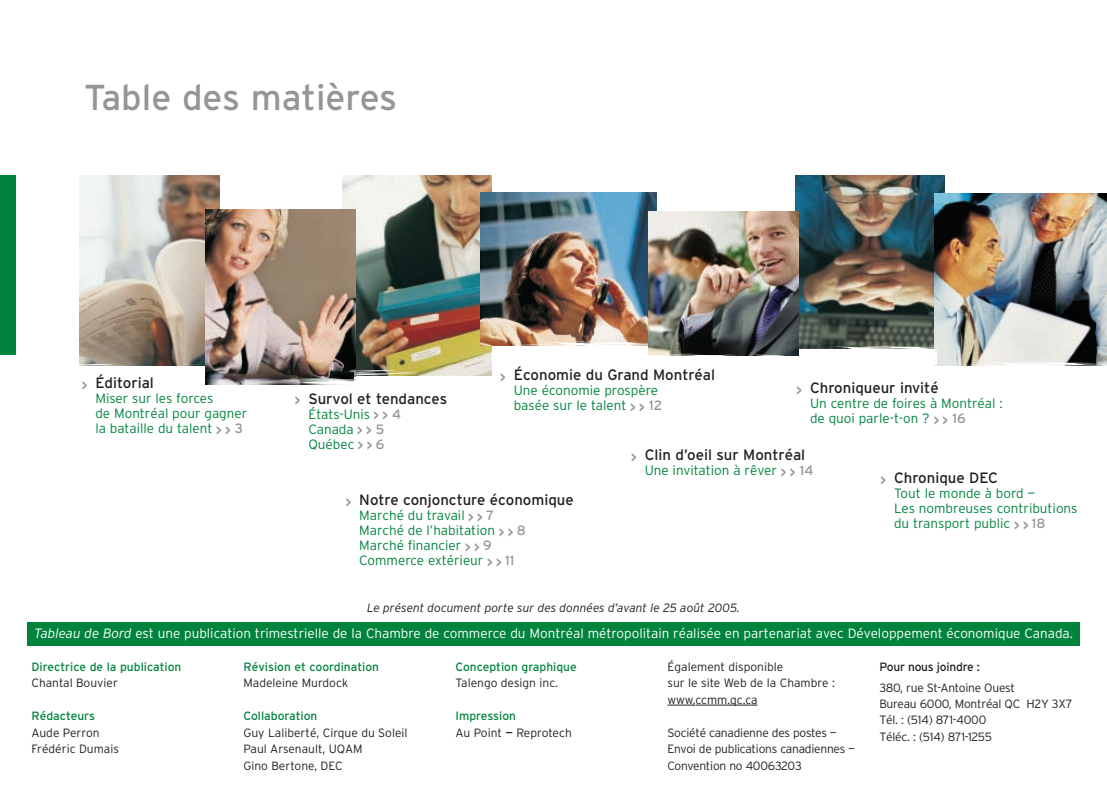
<style>
.page{position:relative;width:1107px;height:810px;background:#fff}
.page>*{position:absolute;margin:0;border:0;box-sizing:border-box;transform-origin:0 0}
.t1{font:36px "Interstate";color:#939598}
.t2{font:15px "Interstate";color:#231f20}
.t3{font:300 13.5px/15px "Interstate";color:#00843d}
.t4{font:300 13.5px "Interstate";color:#fff}
.t5{font:300 12px/16.5px "Interstate";letter-spacing:-.015em;color:#231f20}
.t6{font:12px "Interstate";color:#00843d}
.t7{font:italic 300 12px "Interstate";color:#231f20}
.t8{font:12px "Interstate";letter-spacing:-.02em;color:#231f20}
.s1{font-weight:700;font-stretch:condensed;color:#939598}
.s2{font-weight:400;color:#939598}
.s3{font-style:italic}
.s4{font-weight:400;color:#00843d}
.s5{font-weight:400}
</style>
<div class="page">
<div style="left:0;top:176px;width:16px;height:179px;background:#00843d"></div>
<img style="left:80px;top:175px;width:139px;height:166px">
<img style="left:343px;top:175px;width:148px;height:166px">
<img style="left:795px;top:175px;width:149px;height:166px">
<img style="left:934px;top:193px;width:173px;height:148px">
<img style="left:206px;top:210px;width:150px;height:131px">
<img style="left:481px;top:192px;width:176px;height:149px">
<div style="left:27px;top:622px;width:1053px;height:23px;background:#00843d"></div>
<svg style="left:667px;top:705px;width:90px;height:1px"></svg>
<img style="left:648px;top:211px;width:151px;height:130px">
<img style="left:80px;top:341px;width:1027px;height:44px">
<h1 class="t1" style="left:84px;top:76px;width:315px">Table des matières</h1>
<p class="t2" style="left:500px;top:366px;width:216px"><sub>&gt;</sub> Économie du Grand Montréal</p>
<p class="t3" style="left:514px;top:383px;width:150px">Une économie prospère basée sur le talent <span class="s1">&gt; &gt;</span> <span class="s2">12</span></p>
<p class="t2" style="left:82px;top:374px;width:74px"><sub>&gt;</sub> Éditorial</p>
<p class="t3" style="left:95px;top:391px;width:153px">Miser sur les forces<br>de Montréal pour gagner la bataille du talent <span class="s1">&gt; &gt;</span> <span class="s2">3</span></p>
<p class="t2" style="left:295px;top:390px;width:154px"><sub>&gt;</sub> Survol et tendances</p>
<p class="t2" style="left:797px;top:379px;width:144px"><sub>&gt;</sub> Chroniqueur invité</p>
<p class="t3" style="left:810px;top:396px;width:194px">Un centre de foires à Montréal : de quoi parle-t-on ? <span class="s1">&gt; &gt;</span> <span class="s2">16</span></p>
<p class="t3" style="left:308px;top:407px;width:94px">États-Unis <span class="s1">&gt; &gt;</span> <span class="s2">4<br></span>Canada <span class="s1">&gt; &gt;</span> <span class="s2">5<br></span>Québec <span class="s1">&gt; &gt;</span> <span class="s2">6</span></p>
<p class="t2" style="left:631px;top:446px;width:176px"><sub>&gt;</sub> Clin d’oeil sur Montréal</p>
<p class="t3" style="left:645px;top:463px;width:170px">Une invitation à rêver <span class="s1">&gt; &gt;</span> <span class="s2">14</span></p>
<p class="t2" style="left:880px;top:469px;width:119px"><sub>&gt;</sub> Chronique DEC</p>
<p class="t3" style="left:894px;top:486px;width:185px">Tout le monde à bord —<br>Les nombreuses contributions du transport public <span class="s1">&gt; &gt;</span> <span class="s2">18</span></p>
<p class="t2" style="left:346px;top:492px;width:229px"><sub>&gt;</sub> Notre conjoncture économique</p>
<p class="t3" style="left:359px;top:508px;width:168px">Marché du travail <span class="s1">&gt; &gt;</span> <span class="s2">7<br></span>Marché de l’habitation <span class="s1">&gt; &gt;</span> <span class="s2">8<br></span>Marché financier <span class="s1">&gt; &gt;</span> <span class="s2">9<br></span>Commerce extérieur <span class="s1">&gt; &gt;</span> <span class="s2">11</span></p>
<p class="t7" style="left:367px;top:601px;width:374px">Le présent document porte sur des données d’avant le 25 août 2005.</p>
<p class="t4" style="left:34px;top:625px;width:1040px"><span class="s3">Tableau de Bord</span> est une publication trimestrielle de la Chambre de commerce du Montréal métropolitain réalisée en partenariat avec Développement économique Canada.</p>
<p class="t6" style="left:32px;top:659px;width:151px">Directrice de la publication</p>
<p class="t5" style="left:32px;top:675px;width:88px">Chantal Bouvier</p>
<p class="t6" style="left:32px;top:709px;width:65px">Rédacteurs</p>
<p class="t5" style="left:32px;top:724px;width:89px">Aude Perron<br>Frédéric Dumais</p>
<p class="t6" style="left:243px;top:659px;width:137px">Révision et coordination</p>
<p class="t5" style="left:243px;top:675px;width:106px">Madeleine Murdock</p>
<p class="t6" style="left:243px;top:709px;width:75px">Collaboration</p>
<p class="t5" style="left:243px;top:724px;width:166px">Guy Laliberté, Cirque du Soleil<br>Paul Arsenault, UQAM<br>Gino Bertone, DEC</p>
<p class="t6" style="left:455px;top:659px;width:123px">Conception graphique</p>
<p class="t5" style="left:455px;top:675px;width:104px">Talengo design inc.</p>
<p class="t5" style="left:455px;top:708px;width:118px"><span class="s4">Impression<br></span>Au Point <span class="s5">—</span> Reprotech</p>
<p class="t5" style="left:667px;top:658px;width:169px">Également disponible<br>sur le site Web de la Chambre : www.ccmm.qc.ca</p>
<p class="t5" style="left:667px;top:724px;width:189px">Société canadienne des postes —<br>Envoi de publications canadiennes —<br>Convention no 40063203</p>
<p class="t8" style="left:879px;top:659px;width:102px">Pour nous joindre :</p>
<p class="t5" style="left:879px;top:679px;width:194px">380, rue St-Antoine Ouest<br>Bureau 6000, Montréal QC H2Y 3X7<br>Tél. : (514) 871-4000<br>Téléc. : (514) 871-1255</p>
</div>
